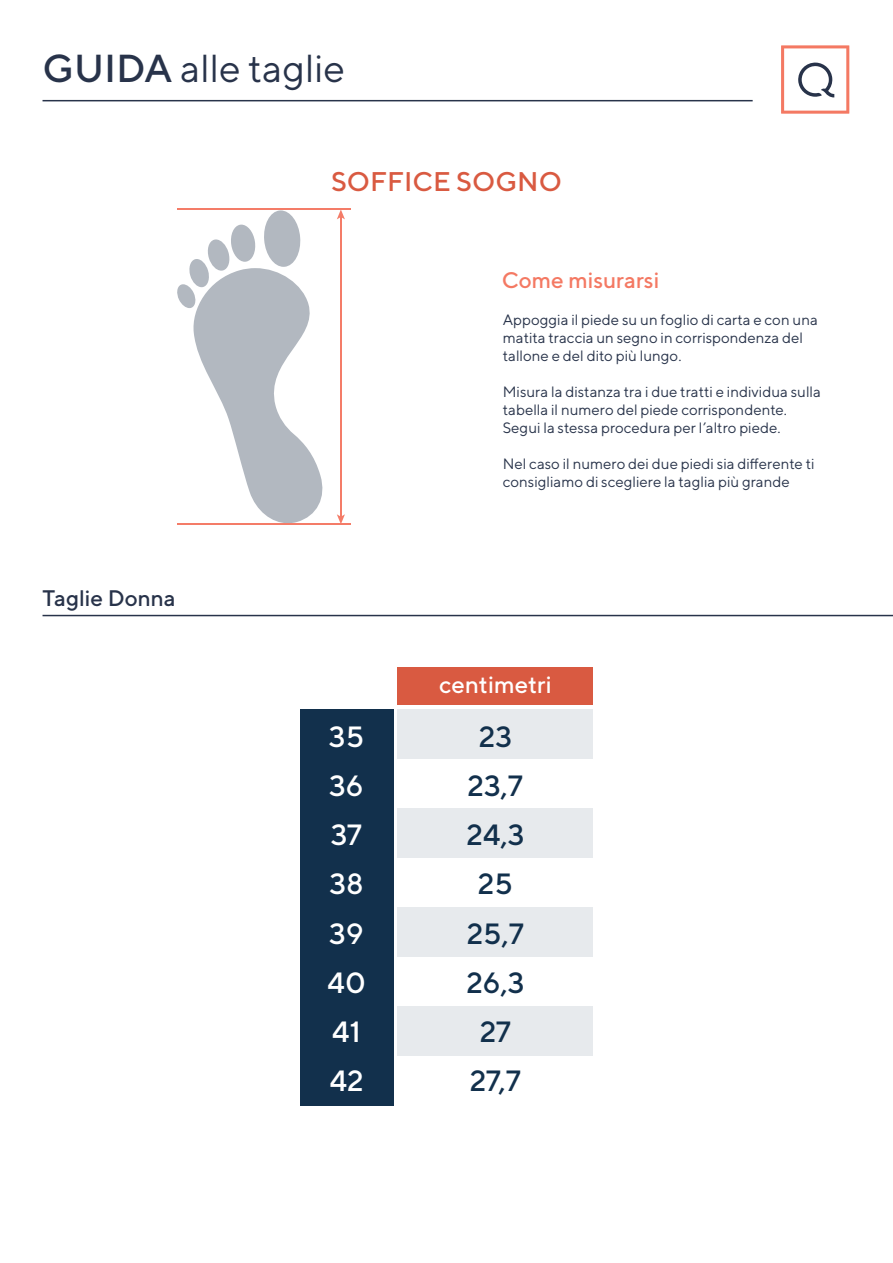
<style>
.page{position:relative;width:893px;height:1263px;background:#fff}
.page>*{position:absolute;margin:0;border:0;box-sizing:border-box;transform-origin:0 0}
.t1{font:39px "TT Norms";color:#28334a}
.t2{font:500 29.25px/49.1px "TT Norms";color:#12304c;text-align:center}
.t3{font:500 29.25px/49.1px "TT Norms";color:#fff}
.t4{font:500 27px "TT Norms";color:#d95a41}
.t5{font:500 24px "TT Norms";color:#fff}
.t6{font:500 22.5px "TT Norms";color:#f47963}
.t7{font:500 22.5px "TT Norms";color:#28334a}
.t8{font:15px/18px "TT Norms";color:#28334a}
.s1{font-weight:500}
</style>
<div class="page">
<svg style="left:781px;top:45px;width:68px;height:69px"></svg>
<hr style="left:43px;top:100px;width:710px;height:1px;background:#28334a">
<hr style="left:43px;top:615px;width:850px;height:1px;background:#28334a">
<svg style="left:177px;top:210px;width:146px;height:313px"></svg>
<hr style="left:177px;top:209px;width:174px;height:1px;background:#f47c68">
<hr style="left:177px;top:524px;width:174px;height:1px;background:#f47c68">
<hr style="left:340px;top:216px;width:1px;height:301px;background:#f47c68">
<svg style="left:337px;top:210px;width:8px;height:9px"></svg>
<svg style="left:337px;top:514px;width:8px;height:10px"></svg>
<div style="left:398px;top:709px;width:195px;height:50px;background:#e7eaed"></div>
<div style="left:398px;top:808px;width:195px;height:50px;background:#e7eaed"></div>
<div style="left:398px;top:907px;width:195px;height:50px;background:#e7eaed"></div>
<div style="left:398px;top:1006px;width:195px;height:50px;background:#e7eaed"></div>
<div style="left:398px;top:666px;width:195px;height:38px;background:#d95a41"></div>
<div style="left:300px;top:709px;width:93px;height:396px;background:#12304c"></div>
<h1 class="t1" style="left:43px;top:44px;width:304px"><span class="s1">GUIDA</span> alle taglie</h1>
<h3 class="t4" style="left:331px;top:165px;width:232px">SOFFICE SOGNO</h3>
<h3 class="t6" style="left:502px;top:266px;width:159px">Come misurarsi</h3>
<h3 class="t7" style="left:43px;top:585px;width:135px">Taglie Donna</h3>
<h2 class="t3" style="left:327px;top:712px;width:40px">35<br>36<br>37<br>38<br>39<br>40<br>41<br>42</h2>
<p class="t8" style="left:503px;top:310px;width:316px">Appoggia il piede su un foglio di carta e con una matita traccia un segno in corrispondenza del tallone e del dito più lungo.</p>
<p class="t8" style="left:503px;top:382px;width:320px">Misura la distanza tra i due tratti e individua sulla tabella il numero del piede corrispondente.<br>Segui la stessa procedura per l’altro piede.</p>
<p class="t8" style="left:503px;top:454px;width:313px">Nel caso il numero dei due piedi sia differente ti consigliamo di scegliere la taglia più grande</p>
<h3 class="t5" style="left:439px;top:670px;width:114px">centimetri</h3>
<h2 class="t2" style="left:466px;top:712px;width:60px">23<br>23,7<br>24,3<br>25<br>25,7<br>26,3<br>27<br>27,7</h2>
</div>
